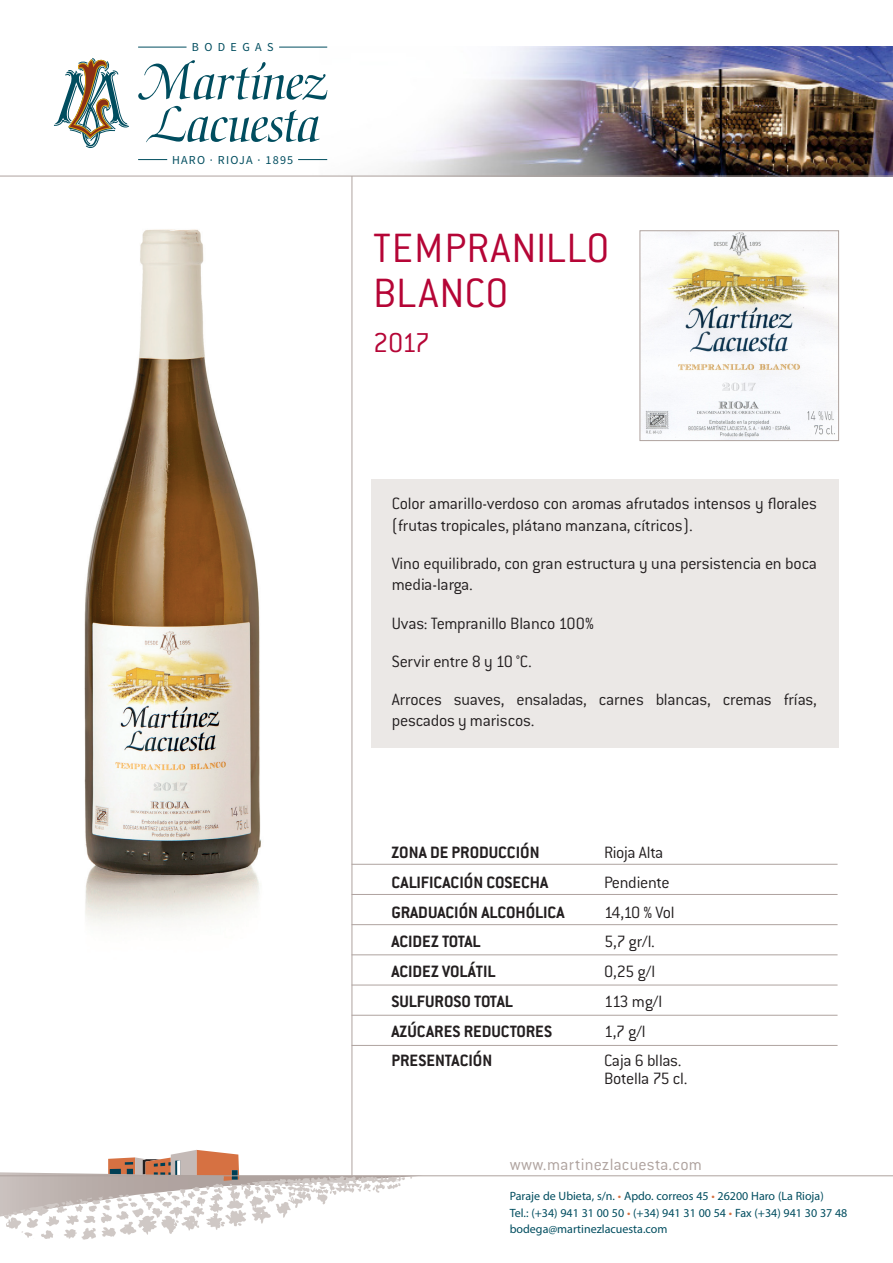
<style>
.page{position:relative;width:893px;height:1263px;background:#fff}
.page>*{position:absolute;margin:0;border:0;box-sizing:border-box;transform-origin:0 0}
.titu_99{font:300 45px "Conduit ITC Std";letter-spacing:.01em;color:#b50536}
.titu_99-2{font:300 30px "Conduit ITC Std";color:#b50536}
.t1{font:300 18px/21.6px "Conduit ITC";letter-spacing:-.015em;color:#231f20}
.t2{font:700 18px "Conduit ITC";color:#231f20}
.titu_99-3{font:300 18px "Conduit ITC Std";letter-spacing:.005em;color:#afa39f}
.t3{font:12.15px "Source Sans Pro";letter-spacing:.1em;color:#004d5f}
.t4{font:12.15px "Source Sans Pro";letter-spacing:.445em;color:#004d5f}
.t5{font:12px "Myriad Pro";color:#004d5f}
.s1{color:#d67142}
</style>
<div class="page">
<img style="left:258px;top:46px;width:635px;height:130px">
<div style="left:371px;top:479px;width:468px;height:268px;background:#ebe8e6"></div>
<svg style="left:108px;top:1150px;width:315px;height:27px"></svg>
<img style="left:0;top:1169px;width:421px;height:71px">
<hr style="left:352px;top:176px;width:1px;height:1000px;background:#afa39f">
<hr style="left:352px;top:864px;width:485px;height:1px;background:#afa39f">
<hr style="left:352px;top:894px;width:485px;height:1px;background:#afa39f">
<hr style="left:352px;top:924px;width:485px;height:1px;background:#afa39f">
<hr style="left:352px;top:954px;width:485px;height:1px;background:#afa39f">
<hr style="left:352px;top:985px;width:485px;height:1px;background:#afa39f">
<hr style="left:352px;top:1015px;width:485px;height:1px;background:#afa39f">
<hr style="left:352px;top:1045px;width:485px;height:1px;background:#afa39f">
<hr style="left:0;top:176px;width:893px;height:1px;background:#afa39f">
<img style="left:641px;top:232px;width:196px;height:207px">
<div style="left:639px;top:230px;width:200px;height:211px;border:1px solid #afa39f"></div>
<img style="left:84px;top:229px;width:177px;height:696px">
<hr style="left:0;top:1175px;width:893px;height:1px;background:#afa39f">
<svg style="left:138px;top:60px;width:189px;height:40px"></svg>
<svg style="left:146px;top:106px;width:174px;height:36px"></svg>
<svg style="left:138px;top:159px;width:29px;height:1px"></svg>
<hr style="left:138px;top:47px;width:49px;height:1px;background:#004d5f">
<svg style="left:298px;top:159px;width:29px;height:1px"></svg>
<hr style="left:279px;top:47px;width:48px;height:1px;background:#004d5f">
<svg style="left:54px;top:58px;width:75px;height:90px"></svg>
<p class="t4" style="left:192px;top:40px;width:83px">BODEGAS</p>
<p class="t3" style="left:172px;top:152px;width:123px">HARO · RIOJA · 1895</p>
<p class="titu_99" style="left:373px;top:221px;width:238px">TEMPRANILLO</p>
<p class="titu_99" style="left:373px;top:266px;width:137px">BLANCO</p>
<p class="titu_99-2" style="left:373px;top:325px;width:59px">2017</p>
<p class="t1" style="left:392px;top:493px;width:427px">Color amarillo-verdoso con aromas afrutados intensos y florales (frutas tropicales, plátano manzana, cítricos).</p>
<p class="t1" style="left:392px;top:552px;width:427px">Vino equilibrado, con gran estructura y una persistencia en boca media-larga.</p>
<p class="t1" style="left:392px;top:612px;width:204px">Uvas: Tempranillo Blanco 100%</p>
<p class="t1" style="left:392px;top:650px;width:142px">Servir entre 8 y 10 °C.</p>
<p class="t1" style="left:392px;top:688px;width:427px">Arroces suaves, ensaladas, carnes blancas, cremas frías, pescados y mariscos.</p>
<p class="t2" style="left:391px;top:842px;width:150px">ZONA DE PRODUCCIÓN</p>
<p class="t1" style="left:604px;top:842px;width:61px">Rioja Alta</p>
<p class="t2" style="left:391px;top:872px;width:158px">CALIFICACIÓN COSECHA</p>
<p class="t1" style="left:604px;top:871px;width:67px">Pendiente</p>
<p class="t2" style="left:391px;top:901px;width:175px">GRADUACIÓN ALCOHÓLICA</p>
<p class="t1" style="left:604px;top:901px;width:72px">14,10 % Vol</p>
<p class="t2" style="left:391px;top:931px;width:91px">ACIDEZ TOTAL</p>
<p class="t1" style="left:604px;top:931px;width:52px">5,7 gr/l.</p>
<p class="t2" style="left:391px;top:961px;width:106px">ACIDEZ VOLÁTIL</p>
<p class="t1" style="left:604px;top:961px;width:53px">0,25 g/l</p>
<p class="t2" style="left:391px;top:991px;width:123px">SULFUROSO TOTAL</p>
<p class="t1" style="left:604px;top:990px;width:60px">113 mg/l</p>
<p class="t2" style="left:391px;top:1020px;width:162px">AZÚCARES REDUCTORES</p>
<p class="t1" style="left:604px;top:1020px;width:43px">1,7 g/l</p>
<p class="t2" style="left:391px;top:1050px;width:102px">PRESENTACIÓN</p>
<p class="t1" style="left:604px;top:1050px;width:79px">Caja 6 bllas.</p>
<p class="t1" style="left:604px;top:1068px;width:85px">Botella 75 cl.</p>
<p class="titu_99-3" style="left:510px;top:1153px;width:194px">www.martinezlacuesta.com</p>
<p class="t5" style="left:510px;top:1189px;width:315px">Paraje de Ubieta, s/n. <span class="s1">•</span> Apdo. correos 45 <span class="s1">•</span> 26200 Haro (La Rioja)</p>
<p class="t5" style="left:510px;top:1205px;width:339px">Tel.: (+34) 941 31 00 50 <span class="s1">•</span> (+34) 941 31 00 54 <span class="s1">•</span> Fax (+34) 941 30 37 48</p>
<p class="t5" style="left:510px;top:1222px;width:159px">bodega@martinezlacuesta.com</p>
</div>
